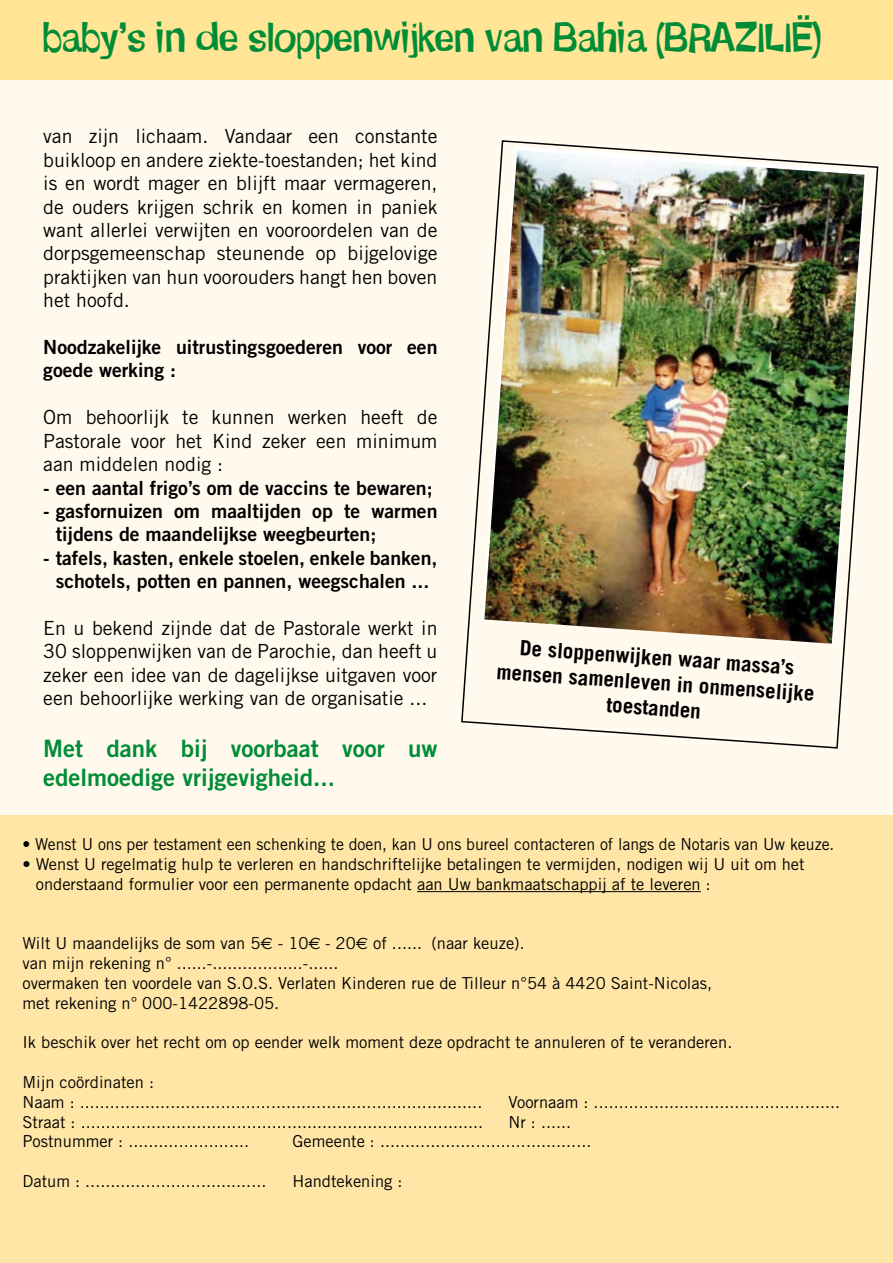
<style>
.page{position:relative;width:893px;height:1263px;background:#fff}
.page>*{position:absolute;margin:0;border:0;box-sizing:border-box;transform-origin:0 0}
.t1{font:39px "Schmelvetica";color:#008c36;scale:.95 1}
.t2{font:24px/28.8px "Trade Gothic Bold Two";color:#008c36}
.t3{font:700 21px/25.2px "Trade Gothic";color:#000;text-align:center}
.t4{font:19.5px/23.4px "Trade Gothic";color:#000;text-align:justify}
.t5{font:19.5px/23.4px "Trade Gothic Bold Two";color:#000}
.t6{font:16.5px/19.8px "Trade Gothic";color:#000}
.t7{font:16.5px "Trade Gothic";color:#000;scale:.96 1}
.s1{font-family:"Euro Sans"}
</style>
<div class="page">
<div style="left:0;top:45px;width:893px;height:1218px;background:#fffaed"></div>
<svg style="left:461px;top:140px;width:418px;height:609px"></svg>
<div style="left:0;top:0;width:893px;height:80px;background:#ffe595"></div>
<div style="left:0;top:815px;width:893px;height:448px;background:#ffe6a7"></div>
<hr style="left:417px;top:891px;width:284px;height:1px;background:#000">
<svg style="left:482px;top:146px;width:385px;height:498px"></svg>
<img style="left:484px;top:150px;width:380px;height:494px">
<h1 class="t1" style="left:42px;top:9px;width:822px">baby’s in de sloppenwijken van Bahia (BRAZILIË)</h1>
<p class="t4" style="left:43px;top:125px;width:396px">van zijn lichaam. Vandaar een constante buikloop en andere ziekte-toestanden; het kind is en wordt mager en blijft maar vermageren, de ouders krijgen schrik en komen in paniek want allerlei verwijten en vooroordelen van de dorpsgemeenschap steunende op bijgelovige praktijken van hun voorouders hangt hen boven het hoofd.</p>
<p class="t5" style="left:43px;top:335px;width:396px">Noodzakelijke uitrustingsgoederen voor een goede werking :</p>
<p class="t4" style="left:43px;top:405px;width:396px">Om behoorlijk te kunnen werken heeft de Pastorale voor het Kind zeker een minimum aan middelen nodig :</p>
<p class="t5" style="left:43px;top:475px;width:391px">- een aantal frigo’s om de vaccins te bewaren;</p>
<p class="t5" style="left:56px;top:499px;width:383px;text-indent:-12px">- gasfornuizen om maaltijden op te warmen tijdens de maandelijkse weegbeurten;</p>
<p class="t5" style="left:43px;top:546px;width:396px;text-align:center">- tafels, kasten, enkele stoelen, enkele banken, schotels, potten en pannen, weegschalen ...</p>
<p class="t4" style="left:43px;top:616px;width:396px">En u bekend zijnde dat de Pastorale werkt in 30 sloppenwijken van de Parochie, dan heeft u zeker een idee van de dagelijkse uitgaven voor een behoorlijke werking van de organisatie ...</p>
<h2 class="t2" style="left:43px;top:734px;width:396px">Met dank bij voorbaat voor uw edelmoedige vrijgevigheid...</h2>
<p class="t3" style="left:499px;top:633px;width:320px;rotate:4deg">De sloppenwijken waar massa’s mensen samenleven in onmenselijke toestanden</p>
<p class="t7" style="left:22px;top:834px;width:847px">• Wenst U ons per testament een schenking te doen, kan U ons bureel contacteren of langs de Notaris van Uw keuze.</p>
<p class="t6" style="left:36px;top:854px;width:770px;text-indent:-13px">• Wenst U regelmatig hulp te verleren en handschriftelijke betalingen te vermijden, nodigen wij U uit om het onderstaand formulier voor een permanente opdacht aan Uw bankmaatschappij af te leveren :</p>
<p class="t6" style="left:22px;top:933px;width:691px">Wilt U maandelijks de som van 5<span class="s1">€</span> - 10<span class="s1">€</span> - 20<span class="s1">€</span> of ...... (naar keuze).<br>van mijn rekening n° ......-..................-......<br>overmaken ten voordele van S.O.S. Verlaten Kinderen rue de Tilleur n°54 à 4420 Saint-Nicolas, met rekening n° 000-1422898-05.</p>
<p class="t6" style="left:22px;top:1032px;width:711px">Ik beschik over het recht om op eender welk moment deze opdracht te annuleren of te veranderen.</p>
<p class="t6" style="left:22px;top:1072px;width:461px">Mijn coördinaten :<br>Naam : ................................................................................</p>
<p class="t6" style="left:509px;top:1092px;width:333px">Voornaam : .................................................</p>
<p class="t6" style="left:22px;top:1111px;width:462px">Straat : ................................................................................</p>
<p class="t6" style="left:509px;top:1111px;width:64px">Nr : ......</p>
<p class="t6" style="left:22px;top:1131px;width:228px">Postnummer : ........................</p>
<p class="t6" style="left:293px;top:1131px;width:300px">Gemeente : ..........................................</p>
<p class="t6" style="left:22px;top:1171px;width:245px">Datum : ....................................</p>
<p class="t6" style="left:293px;top:1171px;width:112px">Handtekening :</p>
</div>
